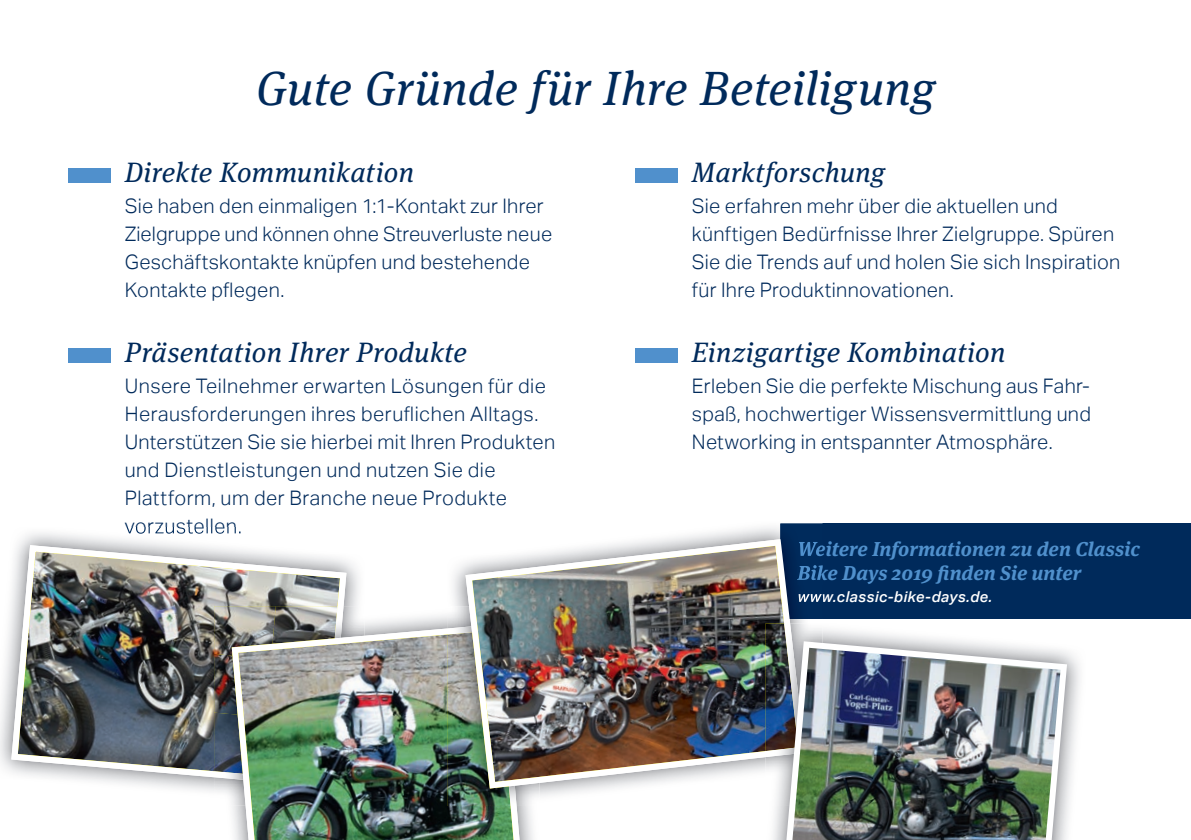
<style>
.page{position:relative;width:1191px;height:840px;background:#fff}
.page>*{position:absolute;margin:0;border:0;box-sizing:border-box;transform-origin:0 0}
.t1{font:italic 48px "Meta Serif OT";letter-spacing:.01em;color:#002a5b}
.t2{font:italic 28px "Meta Serif OT";letter-spacing:.015em;color:#002a5b}
.t3{font:300 20px/28px "Aktiv Grotesk";letter-spacing:.015em;color:#002a5b}
.t4{font:italic 700 20px/24px "Meta Serif OT";letter-spacing:.005em;color:#5090cc}
.t5{font:italic 500 15px "Aktiv Grotesk";letter-spacing:.02em;color:#fff}
</style>
<div class="page">
<div style="left:780px;top:523px;width:411px;height:95px;background:#002a5b"></div>
<div style="left:68px;top:168px;width:43px;height:14px;background:#5090cc"></div>
<div style="left:68px;top:348px;width:43px;height:14px;background:#5090cc"></div>
<div style="left:635px;top:168px;width:42px;height:14px;background:#5090cc"></div>
<div style="left:635px;top:348px;width:42px;height:14px;background:#5090cc"></div>
<img style="left:0;top:531px;width:359px;height:260px">
<img style="left:125px;top:527px;width:115px;height:6px">
<img style="left:11px;top:545px;width:335px;height:241px">
<img style="left:214px;top:605px;width:150px;height:199px">
<img style="left:214px;top:605px;width:129px;height:174px">
<img style="left:232px;top:623px;width:287px;height:216px">
<img style="left:453px;top:527px;width:369px;height:92px">
<img style="left:780px;top:523px;width:42px;height:95px">
<img style="left:805px;top:540px;width:17px;height:19px">
<img style="left:805px;top:564px;width:17px;height:19px">
<img style="left:805px;top:591px;width:17px;height:13px">
<img style="left:448px;top:605px;width:17px;height:21px">
<img style="left:516px;top:788px;width:23px;height:17px">
<img style="left:448px;top:626px;width:68px;height:179px">
<img style="left:465px;top:539px;width:340px;height:249px">
<img style="left:765px;top:623px;width:57px;height:182px">
<img style="left:765px;top:623px;width:40px;height:133px">
<img style="left:786px;top:641px;width:281px;height:198px">
<h1 class="t1" style="left:256px;top:58px;width:681px">Gute Gründe für Ihre Beteiligung</h1>
<h2 class="t2" style="left:125px;top:154px;width:291px">Direkte Kommunikation</h2>
<p class="t3" style="left:125px;top:192px;width:429px">Sie haben den einmaligen 1:1-Kontakt zur Ihrer Zielgruppe und können ohne Streuverluste neue Geschäftskontakte knüpfen und bestehende Kontakte pflegen.</p>
<h2 class="t2" style="left:125px;top:335px;width:343px">Präsentation Ihrer Produkte</h2>
<p class="t3" style="left:125px;top:372px;width:432px">Unsere Teilnehmer erwarten Lösungen für die Herausforderungen ihres beruflichen Alltags.<br>Unterstützen Sie sie hierbei mit Ihren Produkten und Dienstleistungen und nutzen Sie die Plattform, um der Branche neue Produkte vorzustellen.</p>
<h2 class="t2" style="left:692px;top:154px;width:195px">Marktforschung</h2>
<p class="t3" style="left:692px;top:192px;width:430px">Sie erfahren mehr über die aktuellen und künftigen Bedürfnisse Ihrer Zielgruppe. Spüren Sie die Trends auf und holen Sie sich Inspiration für Ihre Produktinnovationen.</p>
<h2 class="t2" style="left:692px;top:335px;width:315px">Einzigartige Kombination</h2>
<p class="t3" style="left:692px;top:372px;width:400px;text-align:justify">Erleben Sie die perfekte Mischung aus Fahr&shy;spaß, hochwertiger Wissensvermittlung und Networking in entspannter Atmosphäre.</p>
<p class="t4" style="left:797px;top:536px;width:344px">Weitere Informationen zu den Classic<br>Bike Days 2019 finden Sie unter</p>
<p class="t5" style="left:797px;top:587px;width:196px">www.classic-bike-days.de.</p>
</div>
